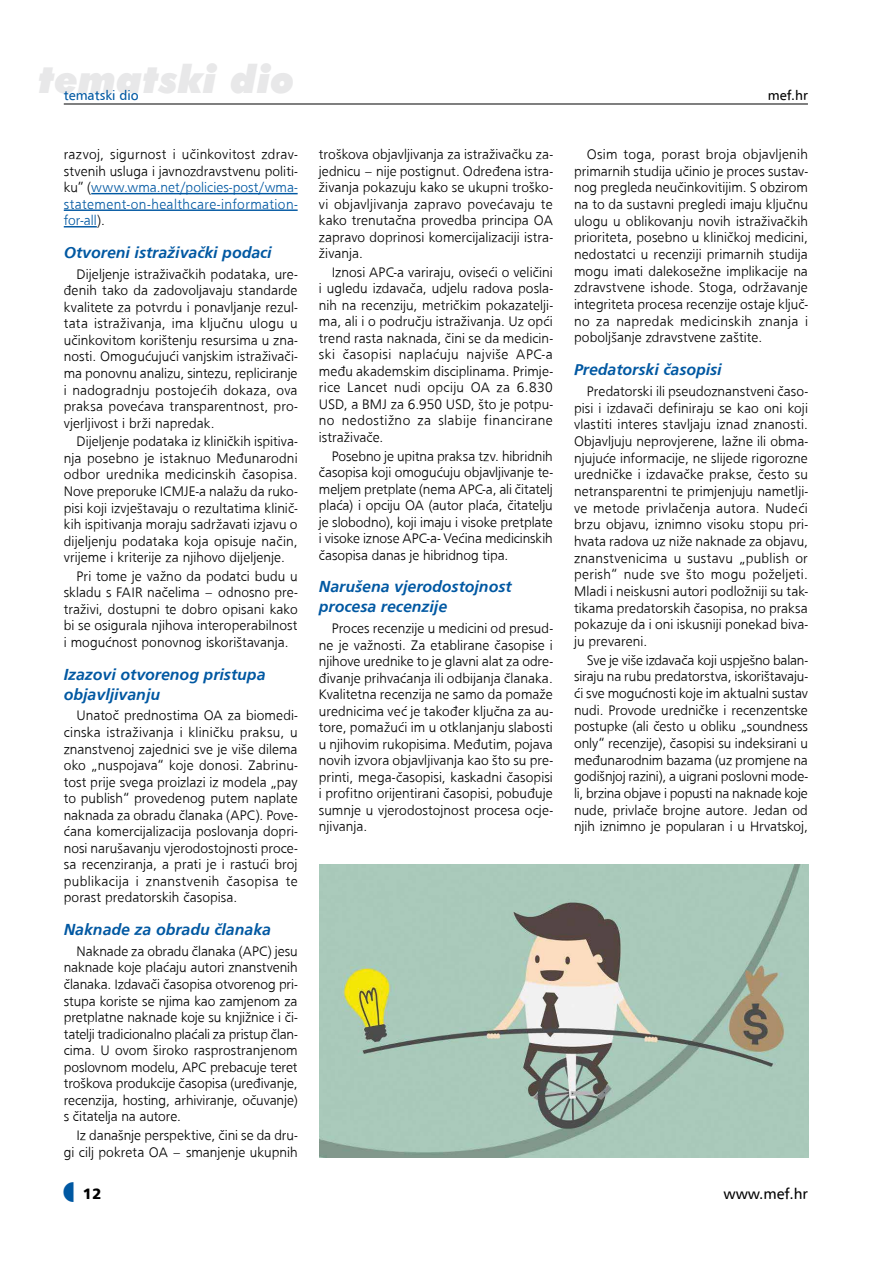
<style>
.page{position:relative;width:893px;height:1263px;background:#fff}
.page>*{position:absolute;margin:0;border:0;box-sizing:border-box;transform-origin:0 0}
.t1{font:italic 900 39px "Futura BT";color:#e8e8e9}
.t2{font:500 16.5px/19.8px "Frugal Sans Bold Italic DTC";color:#0058a2}
.t3{font:15px "A Frutiger";color:#000}
.t4{font:900 15px "A Frutiger";color:#000}
.t5{font:500 14.25px/16.5px "Frugal Sans Light DTC";letter-spacing:.005em;color:#000;text-align:justify}
.t6{font:13.5px "A Frutiger";color:#0058a2}
.t7{font:13.5px "A Frutiger";color:#000}
.s1{color:#0058a2}
</style>
<div class="page">
<hr style="left:64px;top:104px;width:744px;height:1px;background:#000">
<hr style="left:91px;top:193px;width:207px;height:1px;background:#0058a2">
<hr style="left:64px;top:209px;width:234px;height:2px;background:#0058a2">
<hr style="left:64px;top:226px;width:33px;height:1px;background:#0058a2">
<img style="left:320px;top:864px;width:489px;height:293px">
<h1 class="t1" style="left:38px;top:56px;width:258px">tematski dio</h1>
<p class="t6" style="left:64px;top:87px;width:76px">tematski dio</p>
<p class="t7" style="left:768px;top:87px;width:42px">mef.hr</p>
<p class="t5" style="left:64px;top:146px;width:235px">razvoj, sigurnost i učinkovitost zdrav&shy;stvenih usluga i javnozdravstvenu politi&shy;ku” (<span class="s1">www.wma.net/policies-post/wma&shy;statement-on-healthcare-information&shy;for-all</span>).</p>
<p class="t2" style="left:64px;top:242px;width:209px">Otvoreni istraživački podaci</p>
<p class="t5" style="left:64px;top:266px;width:235px;text-indent:13px">Dijeljenje istraživačkih podataka, ure&shy;đenih tako da zadovoljavaju standarde kvalitete za potvrdu i ponavljanje rezul&shy;tata istraživanja, ima ključnu ulogu u učinkovitom korištenju resursima u zna&shy;nosti. Omogućujući vanjskim istraživači&shy;ma ponovnu analizu, sintezu, repliciranje i nadogradnju postojećih dokaza, ova praksa povećava transparentnost, pro&shy;vjerljivost i brži napredak.</p>
<p class="t5" style="left:64px;top:433px;width:235px;text-indent:13px">Dijeljenje podataka iz kliničkih ispitiva&shy;nja posebno je istaknuo Međunarodni odbor urednika medicinskih časopisa.<br>Nove preporuke ICMJE-a nalažu da ruko&shy;pisi koji izvještavaju o rezultatima klinič&shy;kih ispitivanja moraju sadržavati izjavu o dijeljenju podataka koja opisuje način, vrijeme i kriterije za njihovo dijeljenje.</p>
<p class="t5" style="left:64px;top:568px;width:235px;text-indent:13px">Pri tome je važno da podatci budu u skladu s FAIR načelima – odnosno pre&shy;traživi, dostupni te dobro opisani kako bi se osigurala njihova interoperabilnost i mogućnost ponovnog iskorištavanja.</p>
<p class="t2" style="left:64px;top:664px;width:203px">Izazovi otvorenog pristupa objavljivanju</p>
<p class="t5" style="left:64px;top:707px;width:235px;text-indent:13px">Unatoč prednostima OA za biomedi&shy;cinska istraživanja i kliničku praksu, u znanstvenoj zajednici sve je više dilema oko „nuspojava“ koje donosi. Zabrinu&shy;tost prije svega proizlazi iz modela „pay to publish“ provedenog putem naplate naknada za obradu članaka (APC). Pove&shy;ćana komercijalizacija poslovanja dopri&shy;nosi narušavanju vjerodostojnosti proce&shy;sa recenziranja, a prati je i rastući broj publikacija i znanstvenih časopisa te porast predatorskih časopisa.</p>
<p class="t2" style="left:64px;top:919px;width:209px">Naknade za obradu članaka</p>
<p class="t5" style="left:64px;top:943px;width:235px;text-indent:13px">Naknade za obradu članaka (APC) jesu naknade koje plaćaju autori znanstvenih članaka. Izdavači časopisa otvorenog pri&shy;stupa koriste se njima kao zamjenom za pretplatne naknade koje su knjižnice i či&shy;tatelji tradicionalno plaćali za pristup član&shy;cima. U ovom široko rasprostranjenom poslovnom modelu, APC prebacuje teret troškova produkcije časopisa (uređivanje, recenzija, hosting, arhiviranje, očuvanje) s čitatelja na autore.</p>
<p class="t5" style="left:64px;top:1127px;width:235px;text-align:right">Iz današnje perspektive, čini se da dru&shy;gi cilj pokreta OA – smanjenje ukupnih</p>
<p class="t5" style="left:319px;top:146px;width:235px">troškova objavljivanja za istraživačku za&shy;jednicu – nije postignut. Određena istra&shy;živanja pokazuju kako se ukupni troško&shy;vi objavljivanja zapravo povećavaju te kako trenutačna provedba principa OA zapravo doprinosi komercijalizaciji istra&shy;živanja.</p>
<p class="t5" style="left:319px;top:264px;width:235px;text-indent:13px">Iznosi APC-a variraju, oviseći o veličini i ugledu izdavača, udjelu radova posla&shy;nih na recenziju, metričkim pokazatelji&shy;ma, ali i o području istraživanja. Uz opći trend rasta naknada, čini se da medicin&shy;ski časopisi naplaćuju najviše APC-a među akademskim disciplinama. Primje&shy;rice Lancet nudi opciju OA za 6.830<br>USD, a BMJ za 6.950 USD, što je potpu&shy;no nedostižno za slabije financirane istraživače.</p>
<p class="t5" style="left:319px;top:447px;width:235px;text-indent:13px">Posebno je upitna praksa tzv. hibridnih časopisa koji omogućuju objavljivanje te&shy;meljem pretplate (nema APC-a, ali čitatelj plaća) i opciju OA (autor plaća, čitatelju je slobodno), koji imaju i visoke pretplate i visoke iznose APC-a- Većina medicinskih časopisa danas je hibridnog tipa.</p>
<p class="t2" style="left:319px;top:577px;width:194px">Narušena vjerodostojnost procesa recenzije</p>
<p class="t5" style="left:319px;top:620px;width:235px;text-indent:13px">Proces recenzije u medicini od presud&shy;ne je važnosti. Za etablirane časopise i njihove urednike to je glavni alat za odre&shy;đivanje prihvaćanja ili odbijanja članaka.<br>Kvalitetna recenzija ne samo da pomaže urednicima već je također ključna za au&shy;tore, pomažući im u otklanjanju slabosti u njihovim rukopisima. Međutim, pojava novih izvora objavljivanja kao što su pre&shy;printi, mega-časopisi, kaskadni časopisi i profitno orijentirani časopisi, pobuđuje sumnje u vjerodostojnost procesa ocje&shy;njivanja.</p>
<p class="t5" style="left:574px;top:146px;width:235px;text-indent:13px">Osim toga, porast broja objavljenih primarnih studija učinio je proces sustav&shy;nog pregleda neučinkovitijim. S obzirom na to da sustavni pregledi imaju ključnu ulogu u oblikovanju novih istraživačkih prioriteta, posebno u kliničkoj medicini, nedostatci u recenziji primarnih studija mogu imati dalekosežne implikacije na zdravstvene ishode. Stoga, održavanje integriteta procesa recenzije ostaje ključ&shy;no za napredak medicinskih znanja i poboljšanje zdravstvene zaštite.</p>
<p class="t2" style="left:574px;top:359px;width:149px">Predatorski časopisi</p>
<p class="t5" style="left:574px;top:383px;width:235px;text-indent:13px">Predatorski ili pseudoznanstveni časo&shy;pisi i izdavači definiraju se kao oni koji vlastiti interes stavljaju iznad znanosti.<br>Objavljuju neprovjerene, lažne ili obma&shy;njujuće informacije, ne slijede rigorozne uredničke i izdavačke prakse, često su netransparentni te primjenjuju nametlji&shy;ve metode privlačenja autora. Nudeći brzu objavu, iznimno visoku stopu pri&shy;hvata radova uz niže naknade za objavu, znanstvenicima u sustavu „publish or perish“ nude sve što mogu poželjeti.<br>Mladi i neiskusni autori podložniji su tak&shy;tikama predatorskih časopisa, no praksa pokazuje da i oni iskusniji ponekad biva&shy;ju prevareni.</p>
<p class="t5" style="left:574px;top:651px;width:235px;text-indent:13px">Sve je više izdavača koji uspješno balan&shy;siraju na rubu predatorstva, iskorištavaju&shy;ći sve mogućnosti koje im aktualni sustav nudi. Provode uredničke i recenzentske postupke (ali često u obliku „soundness only“ recenzije), časopisi su indeksirani u međunarodnim bazama (uz promjene na godišnjoj razini), a uigrani poslovni mode&shy;li, brzina objave i popusti na naknade koje nude, privlače brojne autore. Jedan od njih iznimno je popularan i u Hrvatskoj,</p>
<p class="t4" style="left:83px;top:1184px;width:20px">12</p>
<p class="t3" style="left:724px;top:1185px;width:86px">www.mef.hr</p>
</div>
